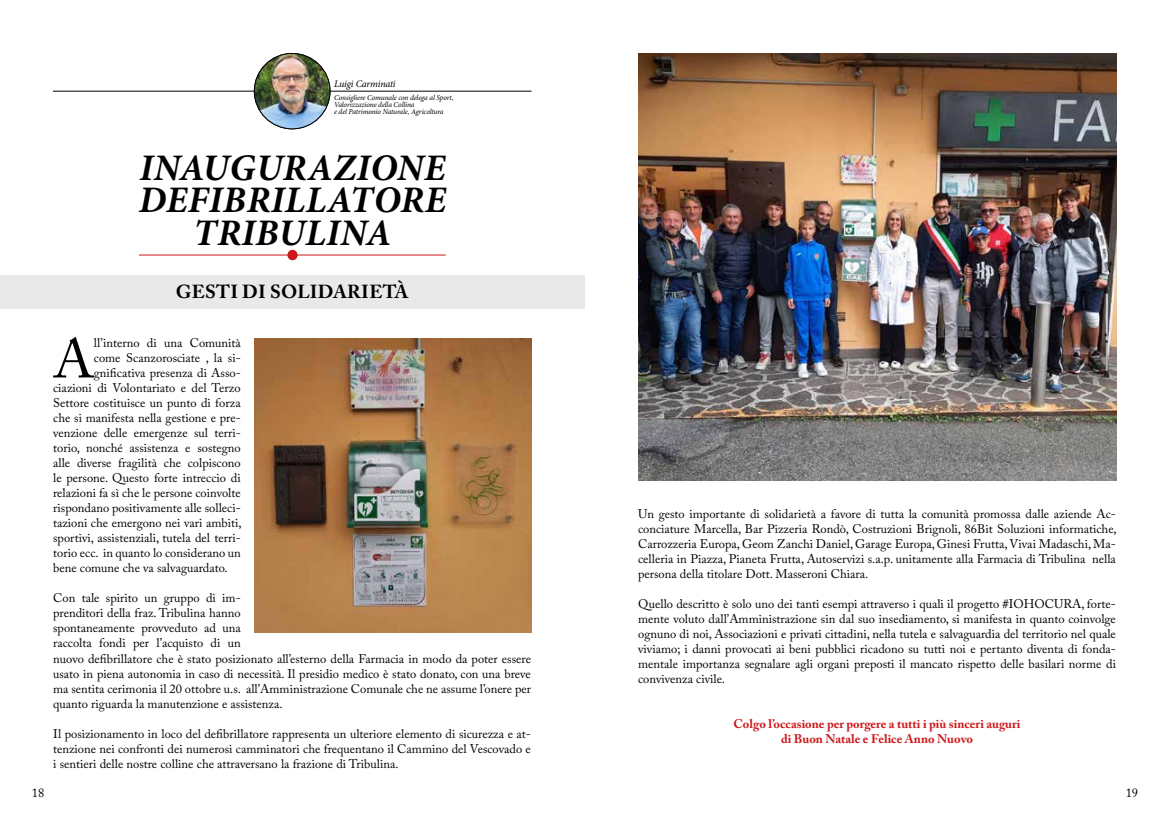
<style>
.page{position:relative;width:1170px;height:833px;background:#fff}
.page>*{position:absolute;margin:0;border:0;box-sizing:border-box;transform-origin:0 0}
.t1{font:54.75px "Adobe Caslon Pro";color:#000}
.t2{font:italic 700 37.5px/32.5px "Minion Pro";letter-spacing:.01em;color:#000;text-align:center}
.t3{font:700 18.75px "Adobe Caslon Pro";letter-spacing:.015em;color:#000}
.t4{font:12.5px/15px "Adobe Caslon Pro";color:#000;text-align:justify}
.t5{font:700 12.5px/15px "Adobe Caslon Pro";color:#cd191c;text-align:center}
.t6{font:italic 10px "Minion Pro";letter-spacing:-.02em;color:#000}
.t7{font:italic 7.5px/7.5px "Minion Pro";letter-spacing:-.02em;color:#000}
</style>
<div class="page">
<div style="left:0;top:275px;width:585px;height:33px;background:#e8e9e8"></div>
<hr style="left:53px;top:91px;width:201px;height:1px;background:#000">
<hr style="left:330px;top:91px;width:201px;height:1px;background:#000">
<img style="left:254px;top:339px;width:277px;height:293px">
<hr style="left:139px;top:255px;width:306px;height:1px;background:#cd191c">
<div style="left:288px;top:250px;width:9px;height:10px;background:#cd191c;border-radius:50%"></div>
<div style="left:287px;top:250px;width:10px;height:10px;border:1px solid #cd191c;border-radius:50%"></div>
<img style="left:254px;top:53px;width:76px;height:76px;border-radius:38px">
<div style="left:254px;top:53px;width:76px;height:76px;border:1px solid #020203;border-radius:50%"></div>
<img style="left:638px;top:54px;width:478px;height:426px">
<p class="t6" style="left:334px;top:77px;width:63px">Luigi Carminati</p>
<p class="t7" style="left:334px;top:94px;width:121px">Consigliere Comunale con delega al Sport,<br>Valorizzazione della Collina</p>
<p class="t7" style="left:334px;top:107px;width:111px">e del Patrimonio Naturale, Agricoltura</p>
<h2 class="t2" style="left:139px;top:151px;width:308px">INAUGURAZIONE<br>DEFIBRILLATORE<br>TRIBULINA</h2>
<h3 class="t3" style="left:176px;top:281px;width:234px">GESTI DI SOLIDARIETÀ</h3>
<h1 class="t1" style="left:53px;top:326px;width:42px">A</h1>
<p class="t4" style="left:94px;top:335px;width:148px">ll’interno di una Comunità</p>
<p class="t4" style="left:94px;top:350px;width:148px">come Scanzorosciate , la si-</p>
<p class="t4" style="left:94px;top:365px;width:148px">gnificativa presenza di Asso-</p>
<p class="t4" style="left:53px;top:380px;width:189px">ciazioni di Volontariato e del Terzo</p>
<p class="t4" style="left:53px;top:395px;width:189px">Settore costituisce un punto di forza</p>
<p class="t4" style="left:53px;top:410px;width:189px">che si manifesta nella gestione e pre-</p>
<p class="t4" style="left:53px;top:425px;width:189px">venzione delle emergenze sul terri-</p>
<p class="t4" style="left:53px;top:440px;width:189px">torio, nonché assistenza e sostegno</p>
<p class="t4" style="left:53px;top:455px;width:189px">alle diverse fragilità che colpiscono</p>
<p class="t4" style="left:53px;top:470px;width:189px">le persone. Questo forte intreccio di</p>
<p class="t4" style="left:53px;top:485px;width:189px">relazioni fa sì che le persone coinvolte</p>
<p class="t4" style="left:53px;top:500px;width:189px">rispondano positivamente alle solleci-</p>
<p class="t4" style="left:53px;top:515px;width:190px">tazioni che emergono nei vari ambiti,</p>
<p class="t4" style="left:53px;top:530px;width:189px">sportivi, assistenziali, tutela del terri-</p>
<p class="t4" style="left:53px;top:545px;width:189px">torio ecc. in quanto lo considerano un</p>
<p class="t4" style="left:53px;top:560px;width:176px">bene comune che va salvaguardato.</p>
<p class="t4" style="left:53px;top:590px;width:479px;text-align:left">Con tale spirito un gruppo di im-<br>prenditori della fraz. Tribulina hanno<br>spontaneamente provveduto ad una<br>raccolta fondi per l’acquisto di un<br>nuovo defibrillatore che è stato posizionato all’esterno della Farmacia in modo da poter essere usato in piena autonomia in caso di necessità. Il presidio medico è stato donato, con una breve ma sentita cerimonia il 20 ottobre u.s. all’Amministrazione Comunale che ne assume l’onere per quanto riguarda la manutenzione e assistenza.</p>
<p class="t4" style="left:53px;top:725px;width:479px">Il posizionamento in loco del defibrillatore rappresenta un ulteriore elemento di sicurezza e at&shy;tenzione nei confronti dei numerosi camminatori che frequentano il Cammino del Vescovado e i sentieri delle nostre colline che attraversano la frazione di Tribulina.</p>
<p class="t4" style="left:638px;top:506px;width:480px">Un gesto importante di solidarietà a favore di tutta la comunità promossa dalle aziende Ac&shy;conciature Marcella, Bar Pizzeria Rondò, Costruzioni Brignoli, 86Bit Soluzioni informatiche, Carrozzeria Europa, Geom Zanchi Daniel, Garage Europa, Ginesi Frutta, Vivai Madaschi, Ma&shy;celleria in Piazza, Pianeta Frutta, Autoservizi s.a.p. unitamente alla Farmacia di Tribulina nella persona della titolare Dott. Masseroni Chiara.</p>
<p class="t4" style="left:638px;top:596px;width:479px">Quello descritto è solo uno dei tanti esempi attraverso i quali il progetto #IOHOCURA, forte&shy;mente voluto dall’Amministrazione sin dal suo insediamento, si manifesta in quanto coinvolge ognuno di noi, Associazioni e privati cittadini, nella tutela e salvaguardia del territorio nel quale viviamo; i danni provocati ai beni pubblici ricadono su tutti noi e pertanto diventa di fonda&shy;mentale importanza segnalare agli organi preposti il mancato rispetto delle basilari norme di convivenza civile.</p>
<p class="t5" style="left:733px;top:716px;width:288px">Colgo l’occasione per porgere a tutti i più sinceri auguri di Buon Natale e Felice Anno Nuovo</p>
<p class="t4" style="left:32px;top:785px;width:14px">18</p>
<p class="t4" style="left:1125px;top:785px;width:14px">19</p>
</div>
